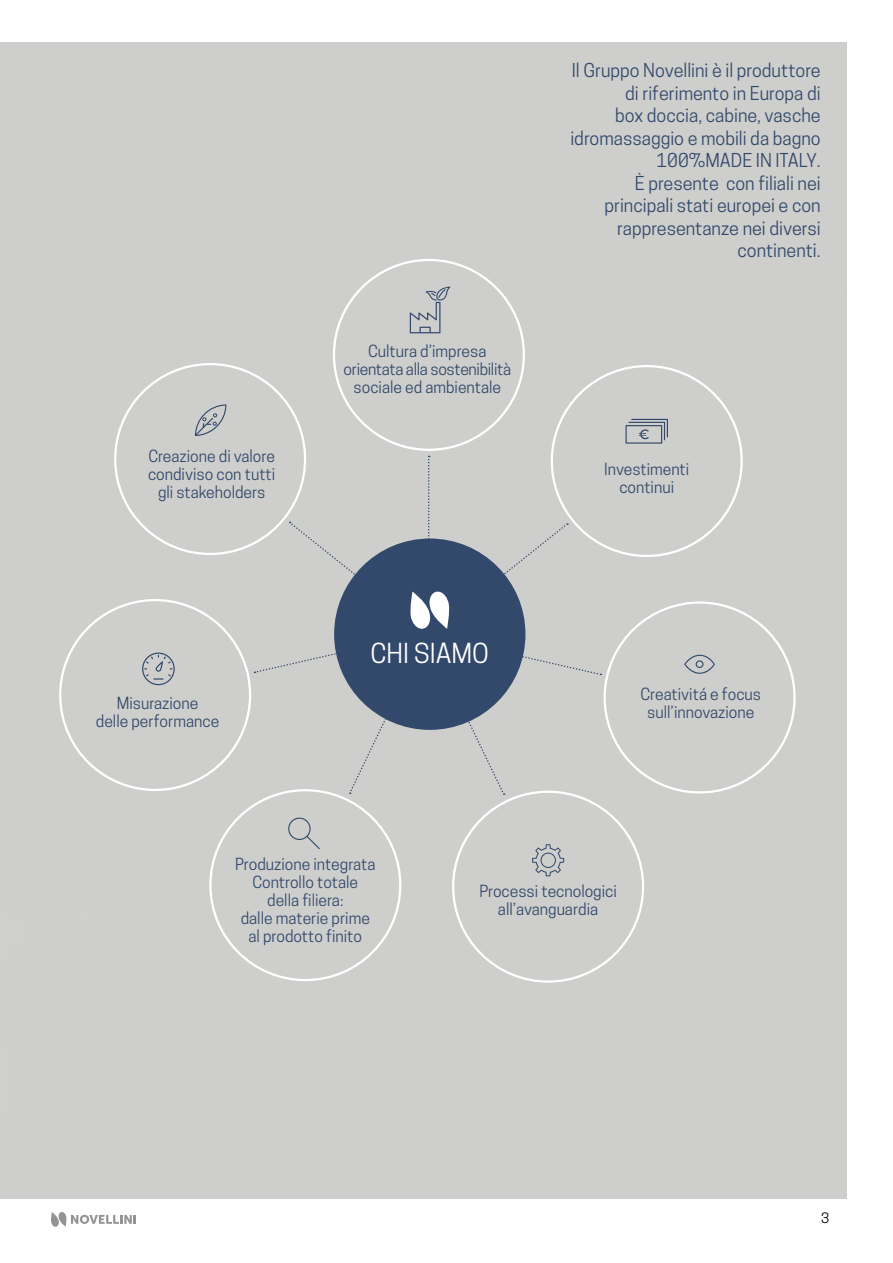
<style>
.page{position:relative;width:893px;height:1263px;background:#fff}
.page>*{position:absolute;margin:0;border:0;box-sizing:border-box;transform-origin:0 0}
.t1{font:25.8px "Novellini";color:#fff}
.t2{font:18px/22.5px "Novellini";color:#33496b;text-align:right}
.t3{font:15.75px/18px "Novellini";color:#33496b;text-align:center}
.t4{font:13.5px "Novellini";color:#000}
</style>
<div class="page">
<div style="left:100px;top:349px;width:217px;height:107px;background:#cecfcc"></div>
<div style="left:540px;top:354px;width:214px;height:102px;background:#cecfcc"></div>
<svg style="left:625px;top:419px;width:43px;height:25px"></svg>
<svg style="left:51px;top:456px;width:755px;height:348px;background:#bec1c2"></svg>
<svg style="left:288px;top:817px;width:32px;height:32px"></svg>
<svg style="left:195px;top:404px;width:31px;height:32px"></svg>
<svg style="left:532px;top:844px;width:32px;height:32px"></svg>
<svg style="left:410px;top:287px;width:40px;height:46px;background:#b6bbbd"></svg>
<svg style="left:51px;top:1212px;width:85px;height:15px"></svg>
<p class="t3" style="left:148px;top:447px;width:129px">Creazione di valore condiviso con tutti gli stakeholders</p>
<p class="t3" style="left:96px;top:694px;width:125px">Misurazione<br>delle performance</p>
<p class="t3" style="left:343px;top:342px;width:169px">Cultura d’impresa orientata alla sostenibilità sociale ed ambientale</p>
<h1 class="t1" style="left:370px;top:638px;width:120px">CHI SIAMO</h1>
<p class="t2" style="left:570px;top:59px;width:252px">Il Gruppo Novellini è il produttore di riferimento in Europa di<br>box doccia, cabine, vasche idromassaggio e mobili da bagno<br>100%MADE IN ITALY.<br>È presente con filiali nei principali stati europei e con rappresentanze nei diversi continenti.</p>
<p class="t3" style="left:604px;top:460px;width:87px">Investimenti continui</p>
<p class="t3" style="left:640px;top:685px;width:122px">Creativitá e focus sull’innovazione</p>
<p class="t3" style="left:235px;top:855px;width:142px">Produzione integrata<br>Controllo totale della filiera:<br>dalle materie prime al prodotto finito</p>
<p class="t3" style="left:479px;top:882px;width:139px">Processi tecnologici all’avanguardia</p>
<p class="t4" style="left:821px;top:1210px;width:10px">3</p>
</div>
